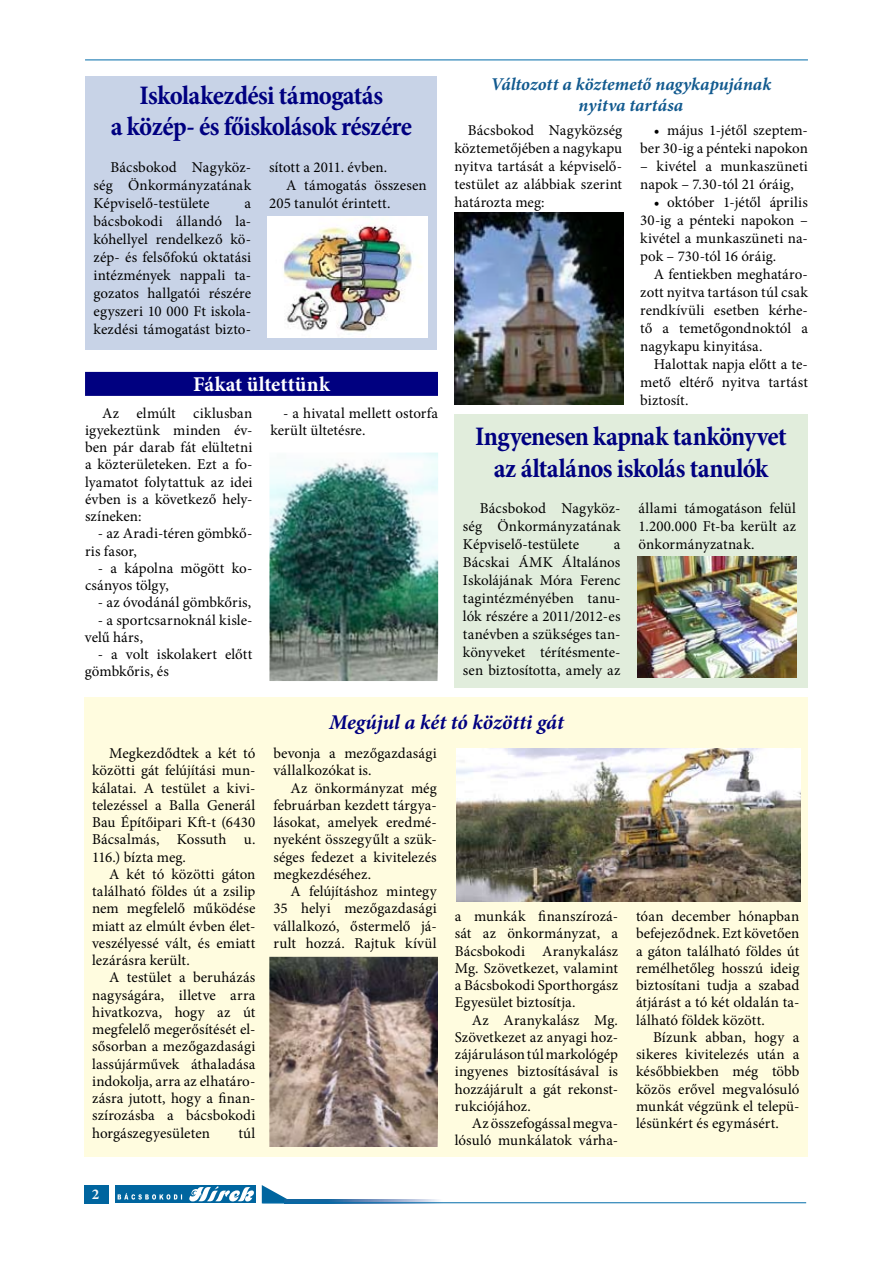
<style>
.page{position:relative;width:893px;height:1263px;background:#fff}
.page>*{position:absolute;margin:0;border:0;box-sizing:border-box;transform-origin:0 0}
.t1{font:700 condensed 27px/31.5px "Minion Pro";letter-spacing:-.025em;color:#000080;text-align:center}
.t2{font:italic 700 21px "Minion Pro";color:#000080}
.t3{font:700 21px "Minion Pro";letter-spacing:.005em;color:#fff}
.t4{font:italic 700 18px/21.6px "Minion Pro";color:#125a8f;text-align:center}
.t5{font:15px/17.2px "Minion Pro";letter-spacing:.005em;color:#000;text-align:justify}
.t6{font:700 15px "Minion Pro";color:#f8f8f8}
</style>
<div class="page">
<div style="left:115px;top:1185px;width:141px;height:18px;background:#00659f"></div>
<svg style="left:118px;top:1193px;width:64px;height:6px"></svg>
<svg style="left:189px;top:1186px;width:65px;height:15px"></svg>
<div style="left:84px;top:1185px;width:25px;height:18px;background:#00659f"></div>
<svg style="left:262px;top:1185px;width:25px;height:17px"></svg>
<img style="left:285px;top:1199px;width:153px;height:3px">
<hr style="left:85px;top:60px;width:723px;height:1px;background:#006ba9">
<hr style="left:262px;top:1202px;width:544px;height:1px;background:#006ba9">
<div style="left:84px;top:698px;width:724px;height:459px;background:#fffcdf"></div>
<div style="left:454px;top:415px;width:354px;height:273px;background:#e1eddc"></div>
<div style="left:85px;top:372px;width:353px;height:24px;background:#000080"></div>
<img style="left:454px;top:212px;width:169px;height:193px">
<img style="left:269px;top:453px;width:169px;height:228px">
<img style="left:269px;top:957px;width:169px;height:190px">
<img style="left:457px;top:748px;width:344px;height:154px">
<div style="left:85px;top:77px;width:351px;height:273px;background:#c8d3e7"></div>
<img style="left:268px;top:216px;width:159px;height:121px">
<img style="left:637px;top:556px;width:160px;height:121px">
<h1 class="t1" style="left:111px;top:79px;width:303px">Iskolakezdési támogatás<br>a közép- és főiskolások részére</h1>
<p class="t5" style="left:94px;top:159px;width:159px;line-height:18px;text-indent:17px">Bácsbokod Nagyköz&shy;ség Önkormányzatának Képviselő-testülete</p>
<p class="t5" style="left:94px;top:195px;width:159px;line-height:18px;text-indent:151px">a bácsbokodi állandó la&shy;kóhellyel rendelkező kö&shy;zép- és felsőfokú oktatási intézmények nappali ta&shy;gozatos hallgatói részére egyszeri 10 000 Ft iskola&shy;kezdési támogatást bizto-</p>
<p class="t5" style="left:269px;top:159px;width:120px">sított a 2011. évben.</p>
<p class="t5" style="left:286px;top:177px;width:142px">A támogatás összesen</p>
<p class="t5" style="left:269px;top:195px;width:123px">205 tanulót érintett.</p>
<h2 class="t3" style="left:193px;top:370px;width:138px">Fákat ültettünk</h2>
<p class="t5" style="left:85px;top:404px;width:169px;text-indent:17px">Az elmúlt ciklusban igyekeztünk minden év&shy;ben pár darab fát elültetni a közterületeken. Ezt a fo&shy;lyamatot folytattuk az idei évben is a következő hely&shy;színeken:</p>
<p class="t5" style="left:85px;top:525px;width:169px;text-indent:13px">- az Aradi-téren gömbkő&shy;ris fasor,</p>
<p class="t5" style="left:85px;top:559px;width:169px;text-indent:13px">- a kápolna mögött ko&shy;csányos tölgy,</p>
<p class="t5" style="left:98px;top:594px;width:155px">- az óvodánál gömbkőris,</p>
<p class="t5" style="left:85px;top:611px;width:169px;text-indent:13px">- a sportcsarnoknál kisle&shy;velű hárs,</p>
<p class="t5" style="left:85px;top:646px;width:169px;text-indent:13px">- a volt iskolakert előtt gömbkőris, és</p>
<p class="t5" style="left:270px;top:404px;width:169px;text-indent:13px">- a hivatal mellett ostorfa került ültetésre.</p>
<p class="t4" style="left:491px;top:73px;width:282px">Változott a köztemető nagykapujának nyitva tartása</p>
<p class="t5" style="left:454px;top:121px;width:169px;line-height:18px;text-indent:14px">Bácsbokod Nagyközség köztemetőjében a nagykapu nyitva tartását a képviselő&shy;testület az alábbiak szerint határozta meg:</p>
<p class="t5" style="left:640px;top:121px;width:169px;line-height:18px;text-align:right">• május 1-jétől szeptem&shy;ber 30-ig a pénteki napokon</p>
<p class="t5" style="left:640px;top:157px;width:169px;line-height:18px">– kivétel a munkaszüneti napok – 7.30-tól 21 óráig,</p>
<p class="t5" style="left:640px;top:193px;width:169px;line-height:18px;text-indent:14px">• október 1-jétől április 30-ig a pénteki napokon – kivétel a munkaszüneti na&shy;pok – 730-tól 16 óráig.</p>
<p class="t5" style="left:640px;top:265px;width:169px;line-height:18px;text-indent:14px">A fentiekben meghatáro&shy;zott nyitva tartáson túl csak rendkívüli esetben kérhe&shy;tő a temetőgondnoktól a nagykapu kinyitása.</p>
<p class="t5" style="left:640px;top:355px;width:169px;line-height:18px;text-indent:14px">Halottak napja előtt a te&shy;mető eltérő nyitva tartást biztosít.</p>
<h1 class="t1" style="left:475px;top:421px;width:313px">Ingyenesen kapnak tankönyvet az általános iskolás tanulók</h1>
<p class="t5" style="left:463px;top:499px;width:159px;line-height:18px;text-indent:17px">Bácsbokod Nagyköz&shy;ség Önkormányzatának Képviselő-testülete</p>
<p class="t5" style="left:463px;top:535px;width:159px;line-height:18px;text-indent:151px">a Bácskai ÁMK Általános Iskolájának Móra Ferenc tagintézményében tanu&shy;lók részére a 2011/2012-es tanévben a szükséges tan&shy;könyveket térítésmente&shy;sen biztosította, amely az</p>
<p class="t5" style="left:638px;top:499px;width:159px;line-height:18px">állami támogatáson felül 1.200.000 Ft-ba került az önkormányzatnak.</p>
<p class="t5" style="left:92px;top:745px;width:165px;text-indent:17px">Megkezdődtek a két tó közötti gát felújítási mun&shy;kálatai. A testület a kivi&shy;telezéssel a Balla Generál Bau Építőipari Kft-t (6430<br>Bácsalmás, Kossuth u.<br>116.) bízta meg.</p>
<p class="t5" style="left:92px;top:865px;width:165px;text-indent:17px">A két tó közötti gáton található földes út a zsilip nem megfelelő működése miatt az elmúlt évben élet&shy;veszélyessé vált, és emiatt lezárásra került.</p>
<p class="t5" style="left:92px;top:969px;width:165px;text-indent:17px">A testület a beruházás nagyságára, illetve arra hivatkozva, hogy az út megfelelő megerősítését el&shy;sősorban a mezőgazdasági lassújárművek áthaladása indokolja, arra az elhatáro&shy;zásra jutott, hogy a finan&shy;szírozásba a bácsbokodi horgászegyesületen</p>
<p class="t5" style="left:238px;top:1124px;width:19px">túl</p>
<p class="t6" style="left:92px;top:1184px;width:9px">2</p>
<h2 class="t2" style="left:329px;top:707px;width:236px">Megújul a két tó közötti gát</h2>
<p class="t5" style="left:273px;top:745px;width:165px">bevonja a mezőgazdasági vállalkozókat is.</p>
<p class="t5" style="left:273px;top:779px;width:165px;text-indent:17px">Az önkormányzat még februárban kezdett tárgya&shy;lásokat, amelyek eredmé&shy;nyeként összegyűlt a szük&shy;séges fedezet a kivitelezés megkezdéséhez.</p>
<p class="t5" style="left:273px;top:883px;width:165px;text-indent:17px">A felújításhoz mintegy 35 helyi mezőgazdasági vállalkozó, őstermelő já&shy;rult hozzá. Rajtuk kívül</p>
<p class="t5" style="left:455px;top:908px;width:165px">a munkák finanszírozá&shy;sát az önkormányzat, a Bácsbokodi Aranykalász Mg. Szövetkezet, valamint a Bácsbokodi Sporthorgász Egyesület biztosítja.</p>
<p class="t5" style="left:455px;top:1011px;width:165px;text-indent:17px">Az Aranykalász Mg.<br>Szövetkezet az anyagi hoz&shy;zájáruláson túl markológép ingyenes biztosításával is hozzájárult a gát rekonst&shy;rukciójához.</p>
<p class="t5" style="left:455px;top:1115px;width:165px;text-align:right">Az összefogással megva&shy;lósuló munkálatok várha-</p>
<p class="t5" style="left:636px;top:908px;width:165px">tóan december hónapban befejeződnek. Ezt követően a gáton található földes út remélhetőleg hosszú ideig biztosítani tudja a szabad átjárást a tó két oldalán ta&shy;lálható földek között.</p>
<p class="t5" style="left:636px;top:1028px;width:165px;text-indent:17px">Bízunk abban, hogy a sikeres kivitelezés után a későbbiekben még több közös erővel megvalósuló munkát végzünk el telepü&shy;lésünkért és egymásért.</p>
</div>
